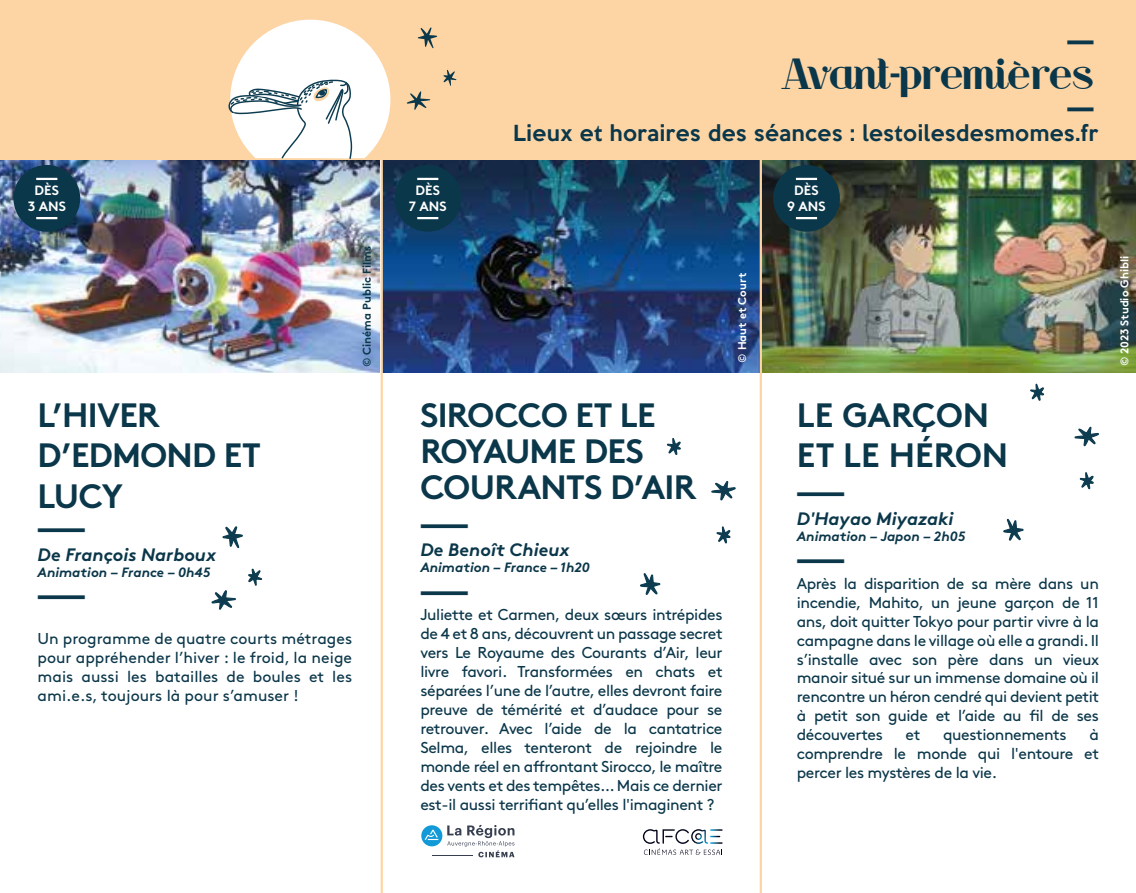
<style>
.page{position:relative;width:1136px;height:893px;background:#fff}
.page>*{position:absolute;margin:0;border:0;box-sizing:border-box;transform-origin:0 0}
.t1{font:40.5px/33.8px "Riot Squad";letter-spacing:.015em;color:#0b374a;text-align:right}
.t2{font:700 33.75px/36px "Brown";letter-spacing:-.02em;color:#0b374a}
.t3{font:700 33.75px/40.5px "Brown";color:#0b374a}
.t4{font:500 20.25px "Keep Calm";letter-spacing:.025em;color:#0b374a}
.t5{font:italic 700 18px "Brown";color:#0b374a}
.t6{font:15.75px/18.9px "Brown";letter-spacing:-.025em;color:#0b374a;text-align:justify}
.t7{font:italic 700 13.5px "Brown";color:#0b374a}
.t8{font:700 13.5px/16.2px "Brown";color:#fff;text-align:center}
.t9{font:700 11.25px "Brown";color:#fff}
.t10{font:700 11.25px "Brown";color:#0b374a}
</style>
<div class="page">
<img style="left:383px;top:160px;width:376px;height:212px">
<img style="left:761px;top:160px;width:374px;height:212px">
<img style="left:0;top:160px;width:379px;height:212px">
<div style="left:394px;top:165px;width:67px;height:67px;background:#0b374a;border-radius:50%"></div>
<hr style="left:417px;top:178px;width:21px;height:2px;background:#fff">
<hr style="left:417px;top:217px;width:21px;height:2px;background:#fff">
<svg style="left:642px;top:829px;width:80px;height:26px"></svg>
<svg style="left:640px;top:573px;width:20px;height:22px"></svg>
<svg style="left:711px;top:481px;width:25px;height:20px"></svg>
<svg style="left:716px;top:526px;width:15px;height:18px"></svg>
<svg style="left:666px;top:438px;width:15px;height:17px"></svg>
<svg style="left:421px;top:825px;width:93px;height:32px"></svg>
<hr style="left:432px;top:855px;width:40px;height:1px;background:#363e4f">
<div style="left:773px;top:165px;width:66px;height:67px;background:#0b374a;border-radius:50%"></div>
<hr style="left:795px;top:178px;width:22px;height:2px;background:#fff">
<hr style="left:795px;top:217px;width:22px;height:2px;background:#fff">
<hr style="left:380px;top:156px;width:3px;height:737px;background:#fdd5a5">
<hr style="left:759px;top:156px;width:2px;height:737px;background:#fdd5a5">
<div style="left:0;top:0;width:1135px;height:160px;background:#fdd5a5"></div>
<svg style="left:228px;top:20px;width:162px;height:139px"></svg>
<svg style="left:418px;top:27px;width:19px;height:21px"></svg>
<svg style="left:407px;top:91px;width:23px;height:19px"></svg>
<svg style="left:443px;top:70px;width:13px;height:16px"></svg>
<svg style="left:1003px;top:518px;width:21px;height:23px"></svg>
<svg style="left:1074px;top:426px;width:25px;height:21px"></svg>
<svg style="left:1079px;top:472px;width:15px;height:18px"></svg>
<svg style="left:1030px;top:383px;width:14px;height:18px"></svg>
<div style="left:13px;top:165px;width:67px;height:67px;background:#0b374a;border-radius:50%"></div>
<hr style="left:36px;top:178px;width:21px;height:2px;background:#fff">
<hr style="left:36px;top:217px;width:21px;height:2px;background:#fff">
<svg style="left:222px;top:526px;width:21px;height:23px"></svg>
<svg style="left:211px;top:590px;width:25px;height:20px"></svg>
<svg style="left:248px;top:568px;width:15px;height:18px"></svg>
<p class="t8" style="left:28px;top:181px;width:40px">DÈS<br>3 ANS</p>
<p class="t10" style="left:357px;top:367px;width:123px;rotate:-90deg">© Cinéma Public Films</p>
<h2 class="t2" style="left:38px;top:391px;width:225px;line-height:40.5px">L’HIVER<br>D’EDMOND ET<br>LUCY</h2>
<h2 class="t2" style="left:38px;top:506px;width:49px">—</h2>
<p class="t5" style="left:38px;top:540px;width:180px">De François Narboux</p>
<p class="t7" style="left:38px;top:561px;width:174px">Animation – France – 0h45</p>
<h2 class="t2" style="left:38px;top:573px;width:49px">—</h2>
<p class="t6" style="left:38px;top:628px;width:316px">Un programme de quatre courts métrages pour appréhender l’hiver : le froid, la neige mais aussi les batailles de boules et les ami.e.s, toujours là pour s’amuser !</p>
<p class="t8" style="left:409px;top:181px;width:39px">DÈS<br>7 ANS</p>
<h1 class="t1" style="left:781px;top:24px;width:314px">—<br>Avant-premières —</h1>
<p class="t4" style="left:513px;top:115px;width:586px">Lieux et horaires des séances : lestoilesdesmomes.fr</p>
<p class="t9" style="left:733px;top:363px;width:92px;rotate:-90deg">© Haut et Court</p>
<p class="t8" style="left:787px;top:181px;width:40px">DÈS<br>9 ANS</p>
<h2 class="t2" style="left:420px;top:393px;width:277px">SIROCCO ET LE<br>ROYAUME DES<br>COURANTS D’AIR —</h2>
<p class="t5" style="left:420px;top:535px;width:151px">De Benoît Chieux</p>
<p class="t7" style="left:420px;top:557px;width:171px">Animation – France – 1h20</p>
<h2 class="t2" style="left:420px;top:568px;width:49px">—</h2>
<p class="t6" style="left:420px;top:604px;width:304px">Juliette et Carmen, deux sœurs intrépides de 4 et 8 ans, découvrent un passage secret vers Le Royaume des Courants d’Air, leur livre favori. Transformées en chats et séparées l’une de l’autre, elles devront faire preuve de témérité et d’audace pour se retrouver. Avec l’aide de la cantatrice Selma, elles tenteront de rejoindre le monde réel en affrontant Sirocco, le maître des vents et des tempêtes… Mais ce dernier est-il aussi terrifiant qu’elles l'imaginent ?</p>
<h2 class="t3" style="left:796px;top:391px;width:213px">LE GARÇON<br>ET LE HÉRON</h2>
<h2 class="t2" style="left:796px;top:470px;width:49px">—</h2>
<p class="t5" style="left:796px;top:504px;width:158px">D'Hayao Miyazaki</p>
<p class="t7" style="left:796px;top:525px;width:170px">Animation – Japon – 2h05</p>
<h2 class="t2" style="left:796px;top:537px;width:49px">—</h2>
<p class="t6" style="left:796px;top:573px;width:304px">Après la disparition de sa mère dans un incendie, Mahito, un jeune garçon de 11 ans, doit quitter Tokyo pour partir vivre à la campagne dans le village où elle a grandi. Il s’installe avec son père dans un vieux manoir situé sur un immense domaine où il rencontre un héron cendré qui devient petit à petit son guide et l’aide au fil de ses découvertes</p>
<p class="t6" style="left:796px;top:724px;width:304px;text-indent:292px">à comprendre le monde qui l'entoure et percer les mystères de la vie.</p>
<p class="t6" style="left:905px;top:724px;width:16px">et</p>
<p class="t6" style="left:942px;top:724px;width:125px">questionnements</p>
<p class="t9" style="left:1115px;top:366px;width:112px;rotate:-90deg">© 2023 Studio Ghibli</p>
</div>
